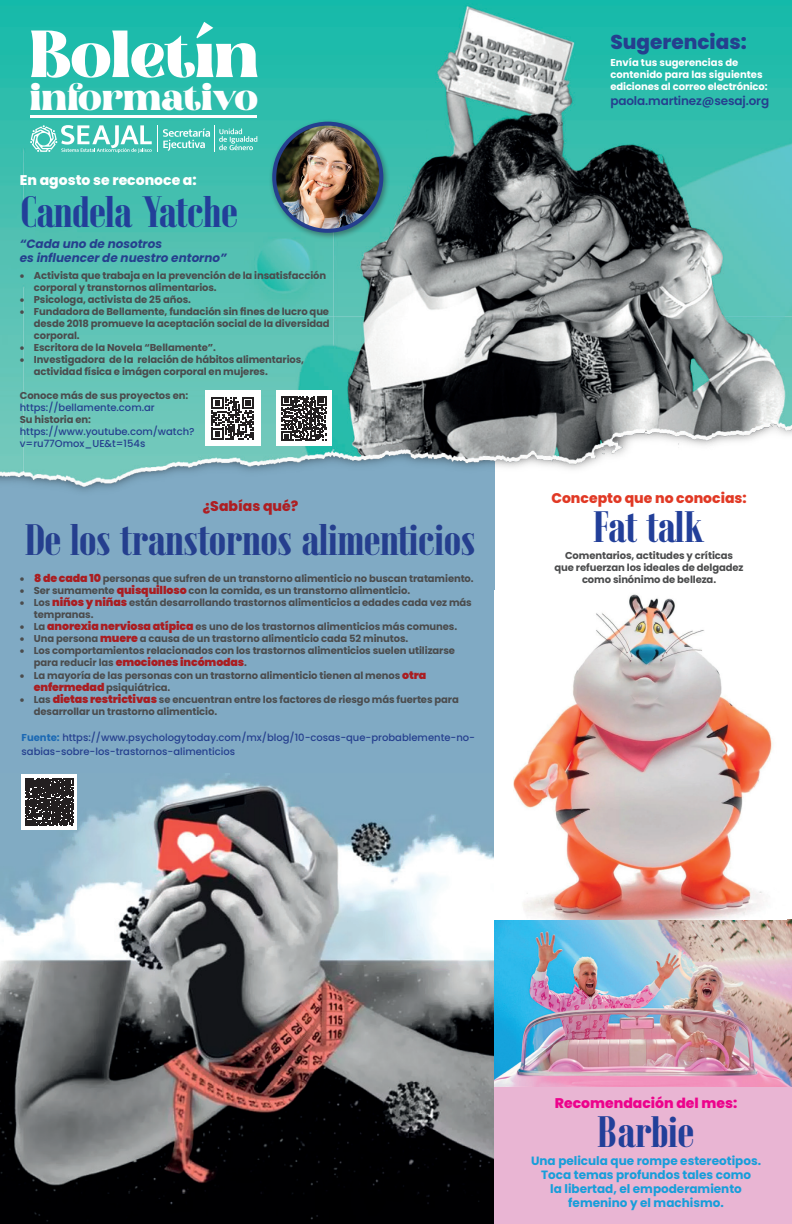
<style>
.page{position:relative;width:792px;height:1224px;background:#fff}
.page>*{position:absolute;margin:0;border:0;box-sizing:border-box;transform-origin:0 0}
.t1{font:63.8px "Florals Bright";letter-spacing:-.01em;color:#fff}
.t2{font:900 44px "Emberly";letter-spacing:-.02em;color:#253f8e}
.t3{font:900 44px "Emberly";letter-spacing:-.02em;color:#223f99}
.t4{font:36.7px "Florals Bright";color:#fff}
.t5{font:800 20px "Poppins";color:#253f8e}
.t6{font:800 14px "Poppins";color:#e13925}
.t7{font:800 14px "Poppins";color:#ed028c}
.t8{font:800 14px "Poppins";color:#fff}
.t9{font:800 14px "Poppins";color:#ae1e22}
.t10{font:700 12px/14px "Poppins";color:#179eda;text-align:center}
.t11{font:italic 700 12px/14px "Poppins";color:#253f8e}
.t12{font:600 12px "Poppins";letter-spacing:-.01em;color:#253f8e}
.t13{font:900 11px "Poppins";letter-spacing:-.01em;color:#aa1d21}
.t14{font:700 10px/12px "Poppins";letter-spacing:-.01em;color:#4b4c4d}
.t15{font:500 10px/12px "Poppins";color:#253f8e}
.t16{font:700 10px/12px "Poppins";color:#fff}
.s1{font-weight:900;font-size:11px;color:#aa1d21}
.s2{font-weight:700;font-size:10px;color:#4b4c4d}
.s3{font-weight:700;color:#1b69b4}
</style>
<div class="page">
<div style="left:0;top:434px;width:495px;height:790px;background:#80aac4"></div>
<img style="left:0;top:774px;width:495px;height:450px">
<div style="left:495px;top:919px;width:297px;height:305px;background:#e9b5d3"></div>
<img style="left:495px;top:919px;width:297px;height:168px">
<img style="left:0;top:0;width:792px;height:491px">
<hr style="left:30px;top:116px;width:227px;height:2px;background:#fff">
<svg style="left:30px;top:125px;width:227px;height:28px;background:#6acec2"></svg>
<div style="left:269px;top:118px;width:122px;height:122px;background:#231f20;opacity:.45"></div>
<img style="left:274px;top:124px;width:107px;height:107px;border-radius:54px">
<div style="left:272px;top:122px;width:111px;height:111px;border:4px solid #253f8e;border-radius:50%"></div>
<div style="left:205px;top:391px;width:56px;height:55px;background:#fff"></div>
<svg style="left:212px;top:397px;width:42px;height:42px"></svg>
<div style="left:276px;top:391px;width:56px;height:55px;background:#fff"></div>
<svg style="left:282px;top:396px;width:45px;height:45px"></svg>
<img style="left:513px;top:594px;width:260px;height:325px">
<div style="left:22px;top:774px;width:55px;height:56px;background:linear-gradient(to right,#fff,#fff)"></div>
<svg style="left:26px;top:778px;width:47px;height:47px;background:#363233"></svg>
<h1 class="t1" style="left:29px;top:9px;width:231px">Boletín</h1>
<h3 class="t4" style="left:30px;top:71px;width:230px">informativo</h3>
<h3 class="t8" style="left:20px;top:172px;width:178px">En agosto se reconoce a:</h3>
<h2 class="t3" style="left:20px;top:189px;width:220px">Candela Yatche</h2>
<p class="t11" style="left:20px;top:237px;width:208px">“Cada uno de nosotros<br>es influencer de nuestro entorno”</p>
<p class="t14" style="left:34px;top:269px;width:294px;text-indent:-14px">• Activista que trabaja en la prevención de la insatisfacción corporal y transtornos alimentarios.</p>
<p class="t14" style="left:20px;top:293px;width:173px">• Psicologa, activista de 25 años.</p>
<p class="t14" style="left:34px;top:305px;width:297px;text-align:justify;text-indent:-14px">• Fundadora de Bellamente, fundación sin fines de lucro que desde 2018 promueve la aceptación social de la diversidad corporal.</p>
<p class="t14" style="left:20px;top:341px;width:198px">• Escritora de la Novela “Bellamente”.</p>
<p class="t14" style="left:34px;top:353px;width:272px;text-indent:-14px">• Investigadora de la relación de hábitos alimentarios, actividad física e imágen corporal en mujeres.</p>
<p class="t14" style="left:20px;top:389px;width:170px">Conoce más de sus proyectos en:</p>
<p class="t15" style="left:20px;top:401px;width:136px">https://bellamente.com.ar</p>
<p class="t14" style="left:20px;top:413px;width:73px">Su historia en:</p>
<p class="t15" style="left:20px;top:425px;width:176px">https://www.youtube.com/watch? v=ru77Omox_UE&amp;t=154s</p>
<h3 class="t9" style="left:203px;top:498px;width:97px">¿Sabías qué?</h3>
<h2 class="t2" style="left:25px;top:517px;width:452px">De los transtornos alimenticios</h2>
<p class="t14" style="left:20px;top:572px;width:455px">• <span class="s1">8 de cada 10</span> personas que sufren de un transtorno alimenticio no buscan tratamiento.</p>
<p class="t14" style="left:20px;top:584px;width:392px">• Ser sumamente <span class="s1">quisquilloso</span> con la comida, es un transtorno alimenticio.</p>
<p class="t14" style="left:34px;top:596px;width:439px;text-indent:-14px">• Los <span class="s1">niños y niñas</span> están desarrollando trastornos alimenticios a edades cada vez más tempranas.</p>
<p class="t14" style="left:20px;top:621px;width:439px">• La <span class="s1">anorexia nerviosa atípica</span> es uno de los trastornos alimenticios más comunes.</p>
<p class="t14" style="left:20px;top:633px;width:390px">• Una persona <span class="s1">muere</span> a causa de un trastorno alimenticio cada 52 minutos.</p>
<p class="t14" style="left:20px;top:645px;width:437px">• Los comportamientos relacionados con los trastornos alimenticios suelen utilizarse</p>
<p class="t13" style="left:34px;top:656px;width:215px"><span class="s2">para reducir las</span> emociones incómodas<span class="s2">.</span></p>
<p class="t14" style="left:34px;top:669px;width:394px;text-indent:-14px">• La mayoría de las personas con un trastorno alimenticio tienen al menos <span class="s1">otra enfermedad</span> psiquiátrica.</p>
<p class="t14" style="left:34px;top:693px;width:427px;text-indent:-14px">• Las <span class="s1">dietas restrictivas</span> se encuentran entre los factores de riesgo más fuertes para desarrollar un trastorno alimenticio.</p>
<p class="t15" style="left:22px;top:731px;width:455px;line-height:14px"><span class="s3">Fuente:</span> https://www.psychologytoday.com/mx/blog/10-cosas-que-probablemente-no&shy;sabias-sobre-los-trastornos-alimenticios</p>
<h3 class="t5" style="left:610px;top:30px;width:138px">Sugerencias:</h3>
<p class="t16" style="left:610px;top:57px;width:159px">Envía tus sugerencias de contenido para las siguientes ediciones al correo electrónico:</p>
<p class="t12" style="left:610px;top:94px;width:160px">paola.martinez@sesaj.org</p>
<h3 class="t6" style="left:551px;top:490px;width:197px">Concepto que no conocias:</h3>
<h2 class="t3" style="left:593px;top:504px;width:113px">Fat talk</h2>
<p class="t14" style="left:555px;top:550px;width:191px;text-align:center">Comentarios, actitudes y críticas que refuerzan los ideales de delgadez como sinónimo de belleza.</p>
<h3 class="t7" style="left:555px;top:1095px;width:184px">Recomendación del mes:</h3>
<h2 class="t3" style="left:598px;top:1109px;width:98px">Barbie</h2>
<p class="t10" style="left:531px;top:1154px;width:231px">Una pelicula que rompe estereotipos.<br>Toca temas profundos tales como<br>la libertad, el empoderamiento femenino y el machismo.</p>
</div>
